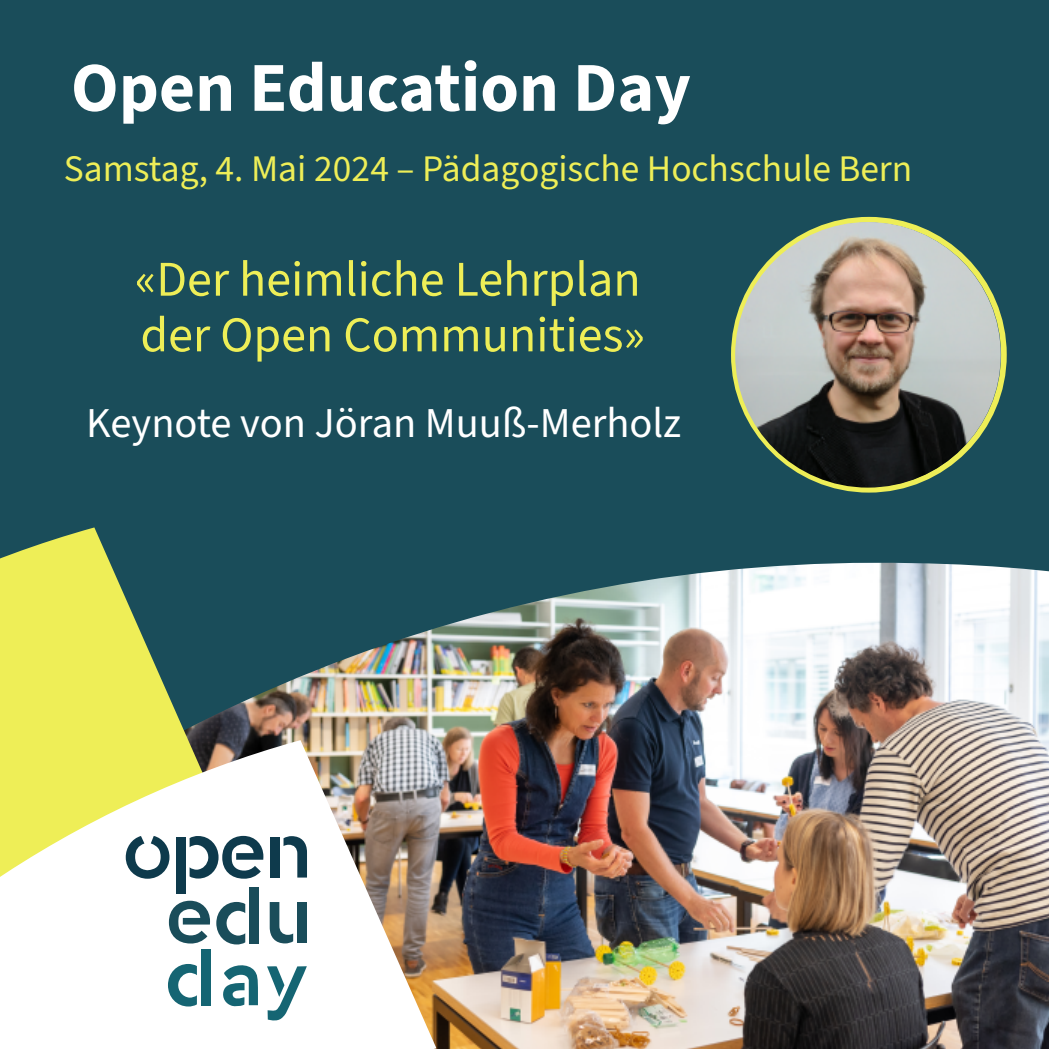
<style>
.page{position:relative;width:1049px;height:1049px;background:#fff}
.page>*{position:absolute;margin:0;border:0;box-sizing:border-box;transform-origin:0 0}
.t1{font:700 70px "Source Sans 3";color:#fff}
.t2{font:50px/55.5px "Source Sans 3";color:#eeee57}
.t3{font:42.5px "Source Sans 3";color:#fff}
.t4{font:37.5px "Source Sans 3";color:#eeee57}
</style>
<div class="page">
<img style="left:0;top:0;width:1049px;height:1049px">
<svg style="left:0;top:527px;width:228px;height:213px;background:#9bae57"></svg>
<svg style="left:0;top:740px;width:436px;height:309px"></svg>
<div style="left:201px;top:949px;width:10px;height:56px;background:#156573"></div>
<svg style="left:168px;top:964px;width:29px;height:42px"></svg>
<svg style="left:222px;top:963px;width:36px;height:43px"></svg>
<svg style="left:267px;top:966px;width:40px;height:54px"></svg>
<svg style="left:270px;top:902px;width:23px;height:41px"></svg>
<div style="left:297px;top:902px;width:10px;height:40px;background:#1a4d5a"></div>
<div style="left:249px;top:887px;width:10px;height:56px;background:#1a4d5a"></div>
<svg style="left:216px;top:902px;width:29px;height:42px"></svg>
<svg style="left:169px;top:901px;width:41px;height:43px"></svg>
<svg style="left:283px;top:836px;width:24px;height:41px"></svg>
<div style="left:270px;top:837px;width:9px;height:41px;background:#0e3a4c"></div>
<div style="left:176px;top:837px;width:9px;height:56px;background:#0e3a4c"></div>
<svg style="left:190px;top:836px;width:73px;height:43px"></svg>
<svg style="left:126px;top:836px;width:44px;height:43px"></svg>
<img style="left:735px;top:222px;width:266px;height:266px;border-radius:50%">
<h1 class="t1" style="left:71px;top:39px;width:621px">Open Education Day</h1>
<p class="t4" style="left:64px;top:143px;width:850px">Samstag, 4. Mai 2024 – Pädagogische Hochschule Bern</p>
<h2 class="t2" style="left:135px;top:252px;width:512px">«Der heimliche Lehrplan der Open Communities»</h2>
<p class="t3" style="left:86px;top:393px;width:597px">Keynote von Jöran Muuß‑Merholz</p>
</div>
